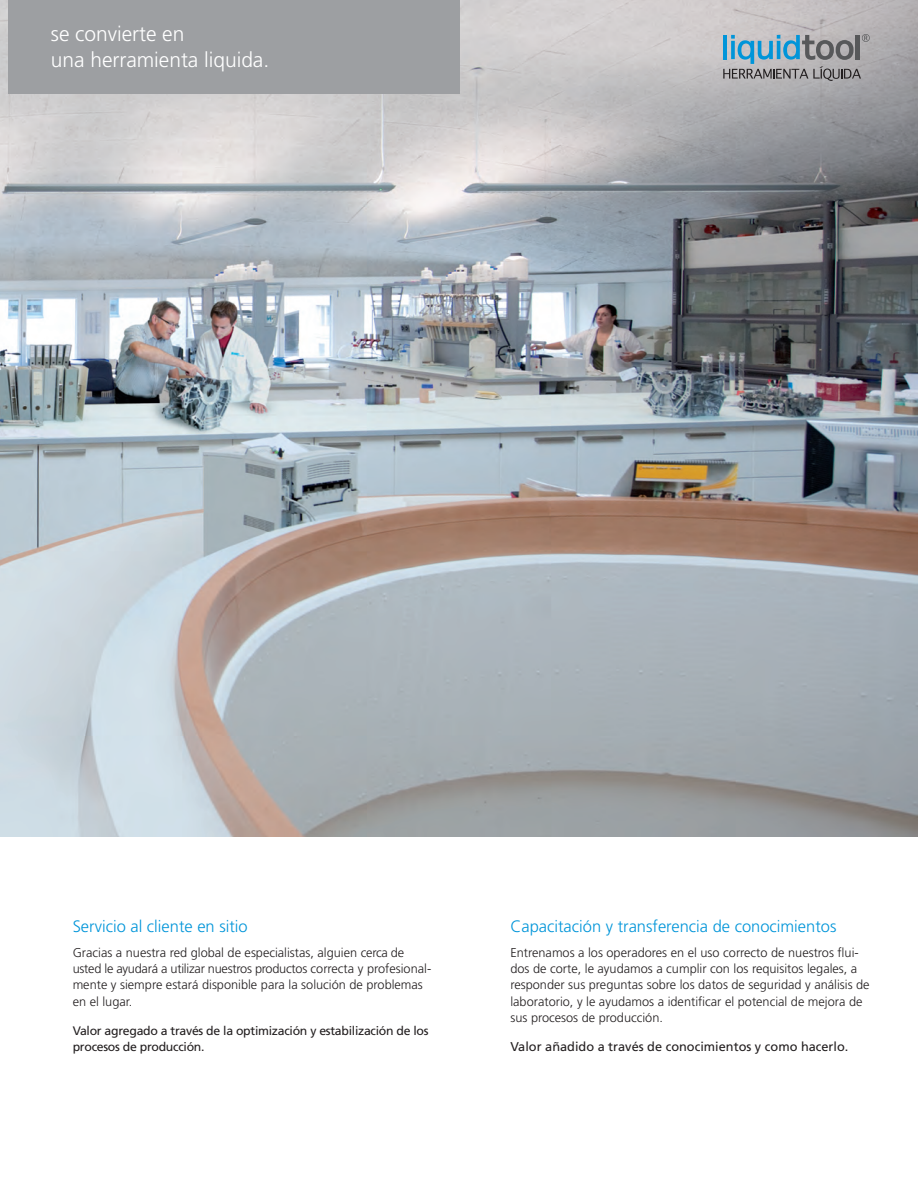
<style>
.page{position:relative;width:918px;height:1188px;background:#fff}
.page>*{position:absolute;margin:0;border:0;box-sizing:border-box;transform-origin:0 0}
.t1{font:300 21px/25.2px "Frutiger LT Std";color:#fff}
.t2{font:300 16.5px "Frutiger LT Std";color:#0095d9}
.t3{font:300 12.75px/16.4px "Frutiger LT Std";color:#231f20}
.t4{font:12.75px "Frutiger LT Std";color:#231f20}
.t5{font:12.3px/16.4px "Frutiger LT Std";letter-spacing:-.02em;color:#231f20}
</style>
<div class="page">
<img style="left:0;top:0;width:918px;height:837px">
<div style="left:8px;top:0;width:452px;height:94px;background:#9d9fa2"></div>
<svg style="left:723px;top:34px;width:147px;height:47px;background:#909fa9"></svg>
<h1 class="t1" style="left:51px;top:22px;width:220px">se convierte en<br>una herramienta liquida.</h1>
<p class="t2" style="left:73px;top:917px;width:177px">Servicio al cliente en sitio</p>
<p class="t3" style="left:73px;top:944px;width:360px">Gracias a nuestra red global de especialistas, alguien cerca de usted le ayudará a utilizar nuestros productos correcta y profesional&shy;mente y siempre estará disponible para la solución de problemas en el lugar.</p>
<p class="t5" style="left:73px;top:1022px;width:357px">Valor agregado a través de la optimización y estabilización de los procesos de producción.</p>
<p class="t2" style="left:510px;top:917px;width:328px">Capacitación y transferencia de conocimientos</p>
<p class="t3" style="left:510px;top:944px;width:361px">Entrenamos a los operadores en el uso correcto de nuestros flui&shy;dos de corte, le ayudamos a cumplir con los requisitos legales, a responder sus preguntas sobre los datos de seguridad y análisis de laboratorio, y le ayudamos a identificar el potencial de mejora de sus procesos de producción.</p>
<p class="t4" style="left:510px;top:1039px;width:340px">Valor añadido a través de conocimientos y como hacerlo.</p>
</div>
